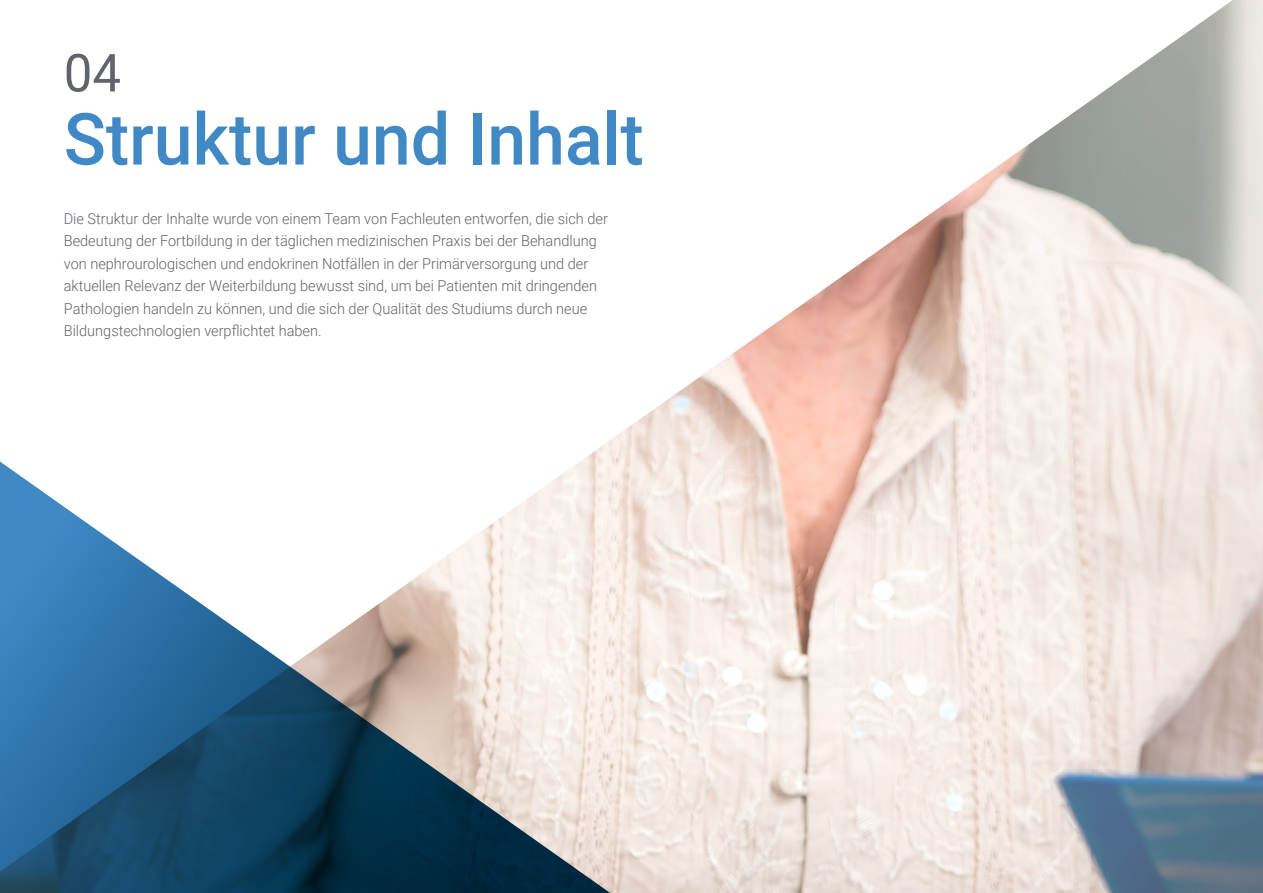
<style>
.page{position:relative;width:1263px;height:893px;background:#fff}
.page>*{position:absolute;margin:0;border:0;box-sizing:border-box;transform-origin:0 0}
.t1{font:500 72px "Roboto";color:#4089c5}
.t2{font:52.5px "Roboto";color:#61646a}
.t3{font:300 15px/22.5px "Roboto";color:#61646a}
</style>
<div class="page">
<img style="left:602px;top:0;width:661px;height:893px">
<svg style="left:0;top:446px;width:640px;height:447px"></svg>
<h2 class="t2" style="left:64px;top:36px;width:59px">04</h2>
<h1 class="t1" style="left:64px;top:89px;width:581px">Struktur und Inhalt</h1>
<p class="t3" style="left:64px;top:207px;width:546px">Die Struktur der Inhalte wurde von einem Team von Fachleuten entworfen, die sich der Bedeutung der Fortbildung in der täglichen medizinischen Praxis bei der Behandlung von nephrourologischen und endokrinen Notfällen in der Primärversorgung und der aktuellen Relevanz der Weiterbildung bewusst sind, um bei Patienten mit dringenden Pathologien handeln zu können, und die sich der Qualität des Studiums durch neue Bildungstechnologien verpflichtet haben.</p>
</div>
